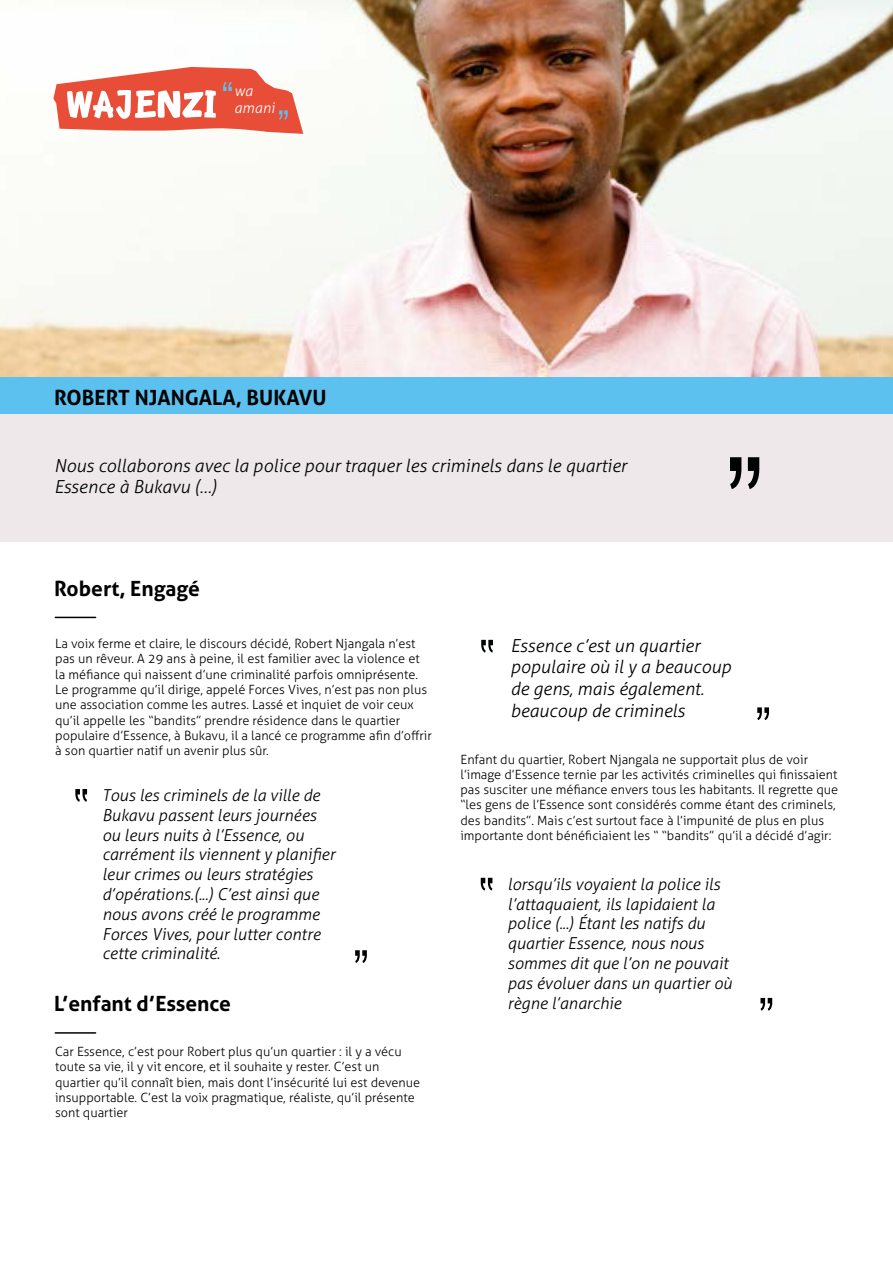
<style>
.page{position:relative;width:893px;height:1263px;background:#fff}
.page>*{position:absolute;margin:0;border:0;box-sizing:border-box;transform-origin:0 0}
.t1{font:700 21px "Aller";color:#000}
.t2{font:700 21px "Aller";color:#020203}
.t3{font:italic 300 18px/21.6px "Aller";color:#010202}
.t4{font:italic 300 16.5px/19.8px "Aller";color:#010202}
.t5{font:italic 300 14.7px/17.5px "Aller";color:#fff}
.t6{font:300 12.75px/15.3px "Aller";color:#000}
</style>
<div class="page">
<div style="left:0;top:376px;width:893px;height:45px;background:#5cc1ef"></div>
<div style="left:0;top:414px;width:893px;height:128px;background:#eee8eb"></div>
<img style="left:0;top:0;width:893px;height:376px">
<svg style="left:730px;top:457px;width:11px;height:32px"></svg>
<svg style="left:748px;top:457px;width:11px;height:32px"></svg>
<svg style="left:757px;top:707px;width:12px;height:13px"></svg>
<svg style="left:481px;top:640px;width:12px;height:13px"></svg>
<svg style="left:355px;top:950px;width:12px;height:13px"></svg>
<svg style="left:75px;top:789px;width:12px;height:13px"></svg>
<svg style="left:760px;top:998px;width:12px;height:13px"></svg>
<svg style="left:481px;top:878px;width:11px;height:12px"></svg>
<svg style="left:53px;top:67px;width:250px;height:67px"></svg>
<hr style="left:55px;top:617px;width:41px;height:1px;background:#020203">
<hr style="left:55px;top:1032px;width:41px;height:2px;background:#020203">
<p class="t5" style="left:234px;top:82px;width:42px">wa amani</p>
<h1 class="t2" style="left:54px;top:384px;width:274px">ROBERT NJANGALA, BUKAVU</h1>
<h2 class="t3" style="left:54px;top:454px;width:574px">Nous collaborons avec la police pour traquer les criminels dans le quartier<br>Essence à Bukavu (…)</h2>
<h1 class="t1" style="left:54px;top:575px;width:148px">Robert, Engagé</h1>
<p class="t6" style="left:55px;top:636px;width:378px">La voix ferme et claire, le discours décidé, Robert Njangala n’est pas un rêveur. A 29 ans à peine, il est familier avec la violence et la méfiance qui naissent d’une criminalité parfois omniprésente.<br>Le programme qu’il dirige, appelé Forces Vives, n’est pas non plus une association comme les autres. Lassé et inquiet de voir ceux qu’il appelle les “bandits” prendre résidence dans le quartier populaire d’Essence, à Bukavu, il a lancé ce programme afin d’offrir à son quartier natif un avenir plus sûr.</p>
<h2 class="t3" style="left:510px;top:635px;width:222px">Essence c’est un quartier populaire où il y a beaucoup de gens, mais également. beaucoup de criminels</h2>
<p class="t4" style="left:102px;top:785px;width:234px">Tous les criminels de la ville de<br>Bukavu passent leurs journées ou leurs nuits à l’Essence, ou carrément ils viennent y planifier leur crimes ou leurs stratégies d’opérations.(...) C’est ainsi que nous avons créé le programme<br>Forces Vives, pour lutter contre cette criminalité.</p>
<p class="t6" style="left:460px;top:751px;width:379px">Enfant du quartier, Robert Njangala ne supportait plus de voir l’image d’Essence ternie par les activités criminelles qui finissaient pas susciter une méfiance envers tous les habitants. Il regrette que “les gens de l’Essence sont considérés comme étant des criminels, des bandits”. Mais c’est surtout face à l’impunité de plus en plus importante dont bénéficiaient les “ “bandits” qu’il a décidé d’agir:</p>
<p class="t4" style="left:507px;top:874px;width:226px">lorsqu’ils voyaient la police ils l’attaquaient, ils lapidaient la police (...) Étant les natifs du quartier Essence, nous nous sommes dit que l’on ne pouvait pas évoluer dans un quartier où règne l’anarchie</p>
<h1 class="t1" style="left:54px;top:991px;width:178px">L’enfant d’Essence</h1>
<p class="t6" style="left:55px;top:1044px;width:367px">Car Essence, c’est pour Robert plus qu’un quartier : il y a vécu toute sa vie, il y vit encore, et il souhaite y rester. C’est un quartier qu’il connaît bien, mais dont l’insécurité lui est devenue insupportable. C’est la voix pragmatique, réaliste, qu’il présente sont quartier</p>
</div>
